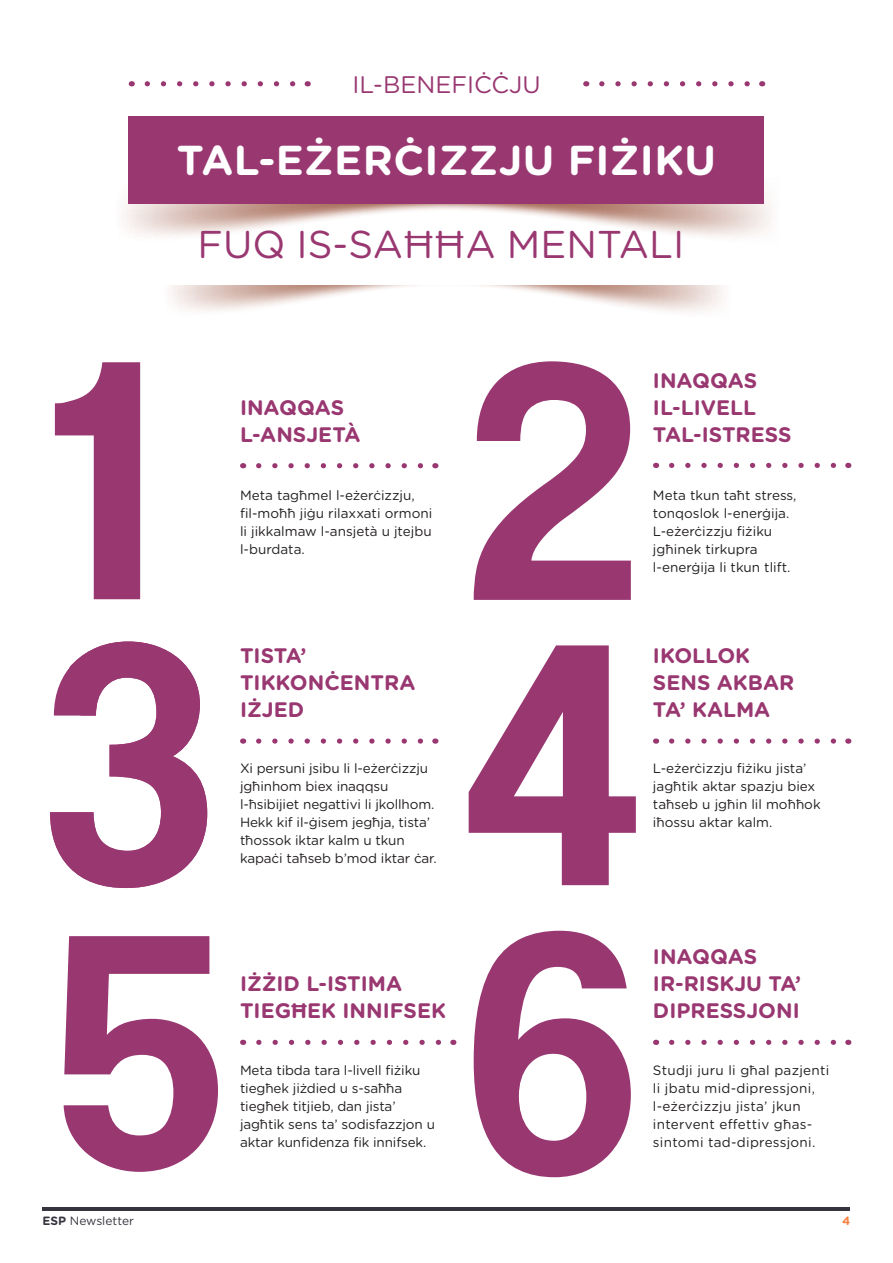
<style>
.page{position:relative;width:893px;height:1263px;background:#fff}
.page>*{position:absolute;margin:0;border:0;box-sizing:border-box;transform-origin:0 0}
.t1{font:700 41.85px "Gotham Rounded";letter-spacing:.01em;color:#fff}
.t2{font:38.7px "Gotham Rounded";color:#993771}
.t3{font:24px "Gotham Rounded";color:#993771}
.small_title{font:700 21px/27px "Gotham Rounded";color:#993771}
.Body{font:13.5px/18px "Gotham Rounded";color:#231f20}
.Body-2{font:13.5px/18px "Gotham Rounded";letter-spacing:.02em;color:#231f20}
.t4{font:12px "Gotham Rounded";color:#353540}
.t5{font:700 12px "Gotham Rounded";color:#f58345}
.s1{font-weight:700}
</style>
<div class="page">
<svg style="left:55px;top:362px;width:85px;height:237px"></svg>
<svg style="left:474px;top:361px;width:157px;height:239px"></svg>
<svg style="left:50px;top:641px;width:157px;height:247px"></svg>
<svg style="left:64px;top:936px;width:154px;height:236px"></svg>
<svg style="left:469px;top:645px;width:167px;height:240px"></svg>
<svg style="left:474px;top:931px;width:157px;height:246px"></svg>
<svg style="left:259px;top:463px;width:164px;height:5px"></svg>
<svg style="left:672px;top:463px;width:164px;height:5px"></svg>
<svg style="left:259px;top:1040px;width:182px;height:5px"></svg>
<svg style="left:672px;top:1040px;width:164px;height:5px"></svg>
<svg style="left:259px;top:738px;width:164px;height:6px"></svg>
<svg style="left:672px;top:738px;width:164px;height:6px"></svg>
<svg style="left:171px;top:285px;width:552px;height:27px"></svg>
<svg style="left:123px;top:154px;width:648px;height:83px"></svg>
<div style="left:129px;top:117px;width:635px;height:87px;background:#993771"></div>
<svg style="left:147px;top:81px;width:149px;height:5px"></svg>
<svg style="left:602px;top:81px;width:148px;height:5px"></svg>
<hr style="left:43px;top:1207px;width:807px;height:4px;background:#353540">
<p class="t3" style="left:352px;top:68px;width:190px">IL-BENEFIĊĊJU</p>
<p class="t1" style="left:177px;top:129px;width:540px">TAL-EŻERĊIZZJU FIŻIKU</p>
<p class="t2" style="left:198px;top:218px;width:488px">FUQ IS-SAĦĦA MENTALI</p>
<p class="small_title" style="left:240px;top:393px;width:122px">INAQQAS<br>L-ANSJETÀ</p>
<p class="small_title" style="left:653px;top:366px;width:140px">INAQQAS<br>IL-LIVELL<br>TAL-ISTRESS</p>
<p class="Body" style="left:240px;top:485px;width:194px">Meta tagħmel l-eżerċizzju, fil-moħħ jiġu rilaxxati ormoni li jikkalmaw l-ansjetà u jtejbu l-burdata.</p>
<p class="Body" style="left:653px;top:485px;width:145px">Meta tkun taħt stress, tonqoslok l-enerġija.<br>L-eżerċizzju fiżiku jgħinek tirkupra l-enerġija li tkun tlift.</p>
<p class="small_title" style="left:240px;top:641px;width:177px">TISTA’<br>TIKKONĊENTRA<br>IŻJED</p>
<p class="Body" style="left:240px;top:759px;width:198px">Xi persuni jsibu li l-eżerċizzju jgħinhom biex inaqqsu l-ħsibijiet negattivi li jkollhom.<br>Hekk kif il-ġisem jegħja, tista’ tħossok iktar kalm u tkun kapaċi taħseb b’mod iktar ċar.</p>
<p class="small_title" style="left:240px;top:970px;width:208px">IŻŻID L-ISTIMA<br>TIEGĦEK INNIFSEK</p>
<p class="small_title" style="left:653px;top:641px;width:143px">IKOLLOK<br>SENS AKBAR<br>TA’ KALMA</p>
<p class="Body" style="left:653px;top:759px;width:169px">L-eżerċizzju fiżiku jista’ jagħtik aktar spazju biex taħseb u jgħin lil moħħok iħossu aktar kalm.</p>
<p class="small_title" style="left:653px;top:943px;width:150px">INAQQAS<br>IR-RISKJU TA’<br>DIPRESSJONI</p>
<p class="Body" style="left:240px;top:1060px;width:196px">Meta tibda tara l-livell fiżiku tiegħek jiżdied u s-saħħa tiegħek titjieb, dan jista’ jagħtik sens ta’ sodisfazzjon u aktar kunfidenza fik innifsek.</p>
<p class="Body-2" style="left:653px;top:1060px;width:178px">Studji juru li għal pazjenti li jbatu mid-dipressjoni, l-eżerċizzju jista’ jkun intervent effettiv għas&shy;sintomi tad-dipressjoni.</p>
<p class="t4" style="left:43px;top:1212px;width:93px"><span class="s1">ESP</span> Newsletter</p>
<p class="t5" style="left:842px;top:1212px;width:10px">4</p>
</div>
